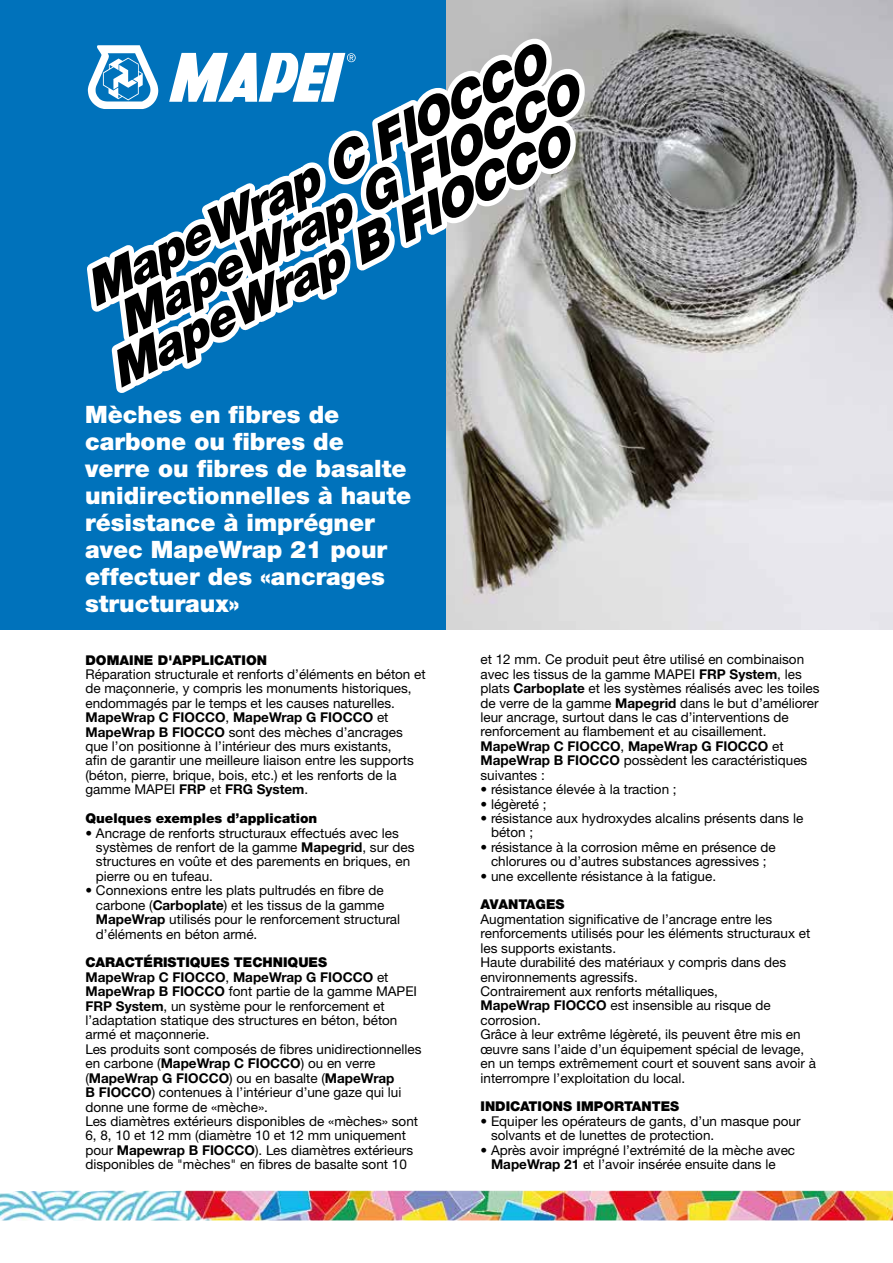
<style>
.page{position:relative;width:893px;height:1263px;background:#fff}
.page>*{position:absolute;margin:0;border:0;box-sizing:border-box;transform-origin:0 0}
.t1{font:italic 900 49.65px "Helvetica Neue LTW1 G";color:#000}
.t2{font:900 24px/27px "Helvetica Neue LTW1 G";color:#fff}
.t3{font:13.5px/14.4px "Helvetica Neue LTW1 G";color:#000}
.t4{font:900 13.5px "Helvetica Neue LTW1 G";color:#000}
.s1{font-weight:700}
.s2{font-weight:900}
</style>
<div class="page">
<div style="left:0;top:0;width:446px;height:629px;background:#0072bb"></div>
<img style="left:446px;top:0;width:447px;height:629px">
<img style="left:0;top:1190px;width:893px;height:30px">
<svg style="left:87px;top:34px;width:503px;height:368px"></svg>
<h1 class="t1" style="left:73px;top:265px;width:513px;rotate:-27deg">MapeWrap C FIOCCO</h1>
<h1 class="t1" style="left:105px;top:296px;width:514px;rotate:-27deg">MapeWrap G FIOCCO</h1>
<h1 class="t1" style="left:98px;top:346px;width:512px;rotate:-27deg">MapeWrap B FIOCCO</h1>
<h2 class="t2" style="left:85px;top:401px;width:328px">Mèches en fibres de carbone ou fibres de verre ou fibres de basalte unidirectionnelles à haute résistance à imprégner avec MapeWrap 21 pour effectuer des «ancrages structuraux»</h2>
<p class="t4" style="left:85px;top:651px;width:183px">DOMAINE D'APPLICATION</p>
<p class="t3" style="left:85px;top:667px;width:342px">Réparation structurale et renforts d’éléments en béton et de maçonnerie, y compris les monuments historiques, endommagés par le temps et les causes naturelles.<br><span class="s1">MapeWrap C FIOCCO</span>, <span class="s1">MapeWrap G FIOCCO</span> et <span class="s1">MapeWrap B FIOCCO</span> sont des mèches d’ancrages que l’on positionne à l’intérieur des murs existants,<br>afin de garantir une meilleure liaison entre les supports (béton, pierre, brique, bois, etc.) et les renforts de la gamme MAPEI <span class="s1">FRP</span> et <span class="s1">FRG System</span>.</p>
<p class="t4" style="left:85px;top:810px;width:233px">Quelques exemples d’application</p>
<p class="t3" style="left:96px;top:825px;width:320px;text-indent:-11px">• Ancrage de renforts structuraux effectués avec les systèmes de renfort de la gamme <span class="s1">Mapegrid</span>, sur des structures en voûte et des parements en briques, en pierre ou en tufeau.</p>
<p class="t3" style="left:96px;top:883px;width:306px;text-indent:-11px">• Connexions entre les plats pultrudés en fibre de carbone (<span class="s1">Carboplate</span>) et les tissus de la gamme <span class="s1">MapeWrap</span> utilisés pour le renforcement structural d’éléments en béton armé.</p>
<p class="t3" style="left:85px;top:955px;width:338px"><span class="s2">CARACTÉRISTIQUES TECHNIQUES<br></span><span class="s1">MapeWrap C FIOCCO</span>, <span class="s1">MapeWrap G FIOCCO</span> et <span class="s1">MapeWrap B FIOCCO</span> font partie de la gamme MAPEI <span class="s1">FRP System</span>, un système pour le renforcement et l’adaptation statique des structures en béton, béton armé et maçonnerie.<br>Les produits sont composés de fibres unidirectionnelles en carbone (<span class="s1">MapeWrap C FIOCCO</span>) ou en verre (<span class="s1">MapeWrap G FIOCCO</span>) ou en basalte (<span class="s1">MapeWrap<br>B FIOCCO</span>) contenues à l’intérieur d’une gaze qui lui donne une forme de «mèche».<br>Les diamètres extérieurs disponibles de «mèches» sont 6, 8, 10 et 12 mm (diamètre 10 et 12 mm uniquement pour <span class="s1">Mapewrap B FIOCCO</span>). Les diamètres extérieurs disponibles de "mèches" en fibres de basalte sont 10</p>
<p class="t3" style="left:480px;top:652px;width:340px">et 12 mm. Ce produit peut être utilisé en combinaison avec les tissus de la gamme MAPEI <span class="s1">FRP System</span>, les plats <span class="s1">Carboplate</span> et les systèmes réalisés avec les toiles de verre de la gamme <span class="s1">Mapegrid</span> dans le but d’améliorer leur ancrage, surtout dans le cas d’interventions de renforcement au flambement et au cisaillement.<br><span class="s1">MapeWrap C FIOCCO</span>, <span class="s1">MapeWrap G FIOCCO</span> et <span class="s1">MapeWrap B FIOCCO</span> possèdent les caractéristiques suivantes :</p>
<p class="t3" style="left:480px;top:782px;width:198px">• résistance élevée à la traction ;</p>
<p class="t3" style="left:480px;top:796px;width:68px">• légèreté ;</p>
<p class="t3" style="left:491px;top:811px;width:314px;text-indent:-11px">• résistance aux hydroxydes alcalins présents dans le béton ;</p>
<p class="t3" style="left:480px;top:840px;width:297px;text-align:center">• résistance à la corrosion même en présence de chlorures ou d’autres substances agressives ;</p>
<p class="t3" style="left:480px;top:868px;width:237px">• une excellente résistance à la fatigue.</p>
<p class="t4" style="left:480px;top:896px;width:85px">AVANTAGES</p>
<p class="t3" style="left:480px;top:912px;width:337px">Augmentation significative de l’ancrage entre les renforcements utilisés pour les éléments structuraux et les supports existants.<br>Haute durabilité des matériaux y compris dans des environnements agressifs.<br>Contrairement aux renforts métalliques,<br><span class="s1">MapeWrap FIOCCO</span> est insensible au risque de corrosion.<br>Grâce à leur extrême légèreté, ils peuvent être mis en œuvre sans l’aide d’un équipement spécial de levage, en un temps extrêmement court et souvent sans avoir à interrompre l’exploitation du local.</p>
<p class="t4" style="left:480px;top:1098px;width:200px">INDICATIONS IMPORTANTES</p>
<p class="t3" style="left:491px;top:1114px;width:311px;text-indent:-11px">• Equiper les opérateurs de gants, d’un masque pour solvants et de lunettes de protection.</p>
<p class="t3" style="left:491px;top:1142px;width:306px;text-indent:-11px">• Après avoir imprégné l’extrémité de la mèche avec<br><span class="s1">MapeWrap 21</span> et l’avoir insérée ensuite dans le</p>
</div>
